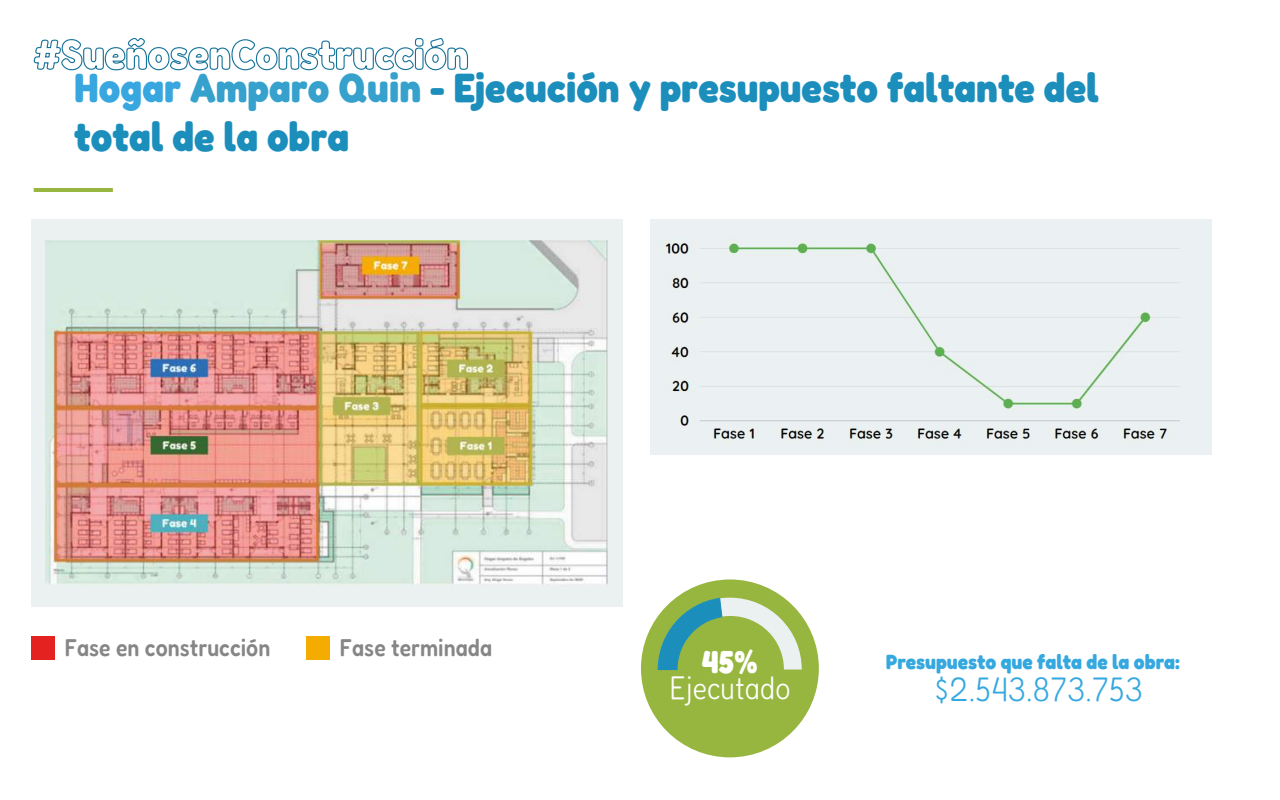
<style>
.page{position:relative;width:1280px;height:800px;background:#fff}
.page>*{position:absolute;margin:0;border:0;box-sizing:border-box;transform-origin:0 0}
.t1{font:700 semi-condensed 41px/49.2px "Fredoka";color:#1b8ebc}
.t2{font:300 semi-condensed 34.2px "Fredoka";color:#35a8e0}
.t3{font:300 semi-condensed 33px "Fredoka";color:#fff}
.t4{font:700 semi-condensed 31.9px "Fredoka";color:#fff}
.t5{font:500 semi-condensed 24.4px "Fredoka";color:#868686}
.t6{font:700 semi-condensed 20.6px "Fredoka";color:#35a8e0}
.s1{color:#39a7df}
.s2{color:#36a1cc}
</style>
<div class="page">
<svg style="left:33px;top:38px;width:436px;height:33px"></svg>
<div style="left:639px;top:578px;width:182px;height:181px;background:#97b63f;border-radius:50%"></div>
<svg style="left:657px;top:597px;width:145px;height:73px"></svg>
<div style="left:31px;top:636px;width:24px;height:24px;background:#e42320"></div>
<div style="left:306px;top:636px;width:24px;height:24px;background:#f4ac01"></div>
<div style="left:31px;top:219px;width:591px;height:388px;background:#ebf0f1"></div>
<img style="left:46px;top:241px;width:561px;height:344px">
<img style="left:651px;top:220px;width:560px;height:235px">
<hr style="left:34px;top:188px;width:79px;height:4px;background:#97b63f">
<p class="t1" style="left:74px;top:62px;width:1026px"><span class="s1">Hogar</span> <span class="s2">Amparo Quin</span> - Ejecución y presupuesto faltante del total de la obra</p>
<p class="t5" style="left:64px;top:632px;width:207px">Fase en construcción</p>
<p class="t5" style="left:339px;top:632px;width:154px">Fase terminada</p>
<p class="t4" style="left:702px;top:641px;width:57px">45%</p>
<p class="t3" style="left:669px;top:668px;width:123px">Ejecutado</p>
<p class="t6" style="left:886px;top:648px;width:296px">Presupuesto que falta de la obra:</p>
<p class="t2" style="left:935px;top:669px;width:210px">$2.543.873.753</p>
</div>
